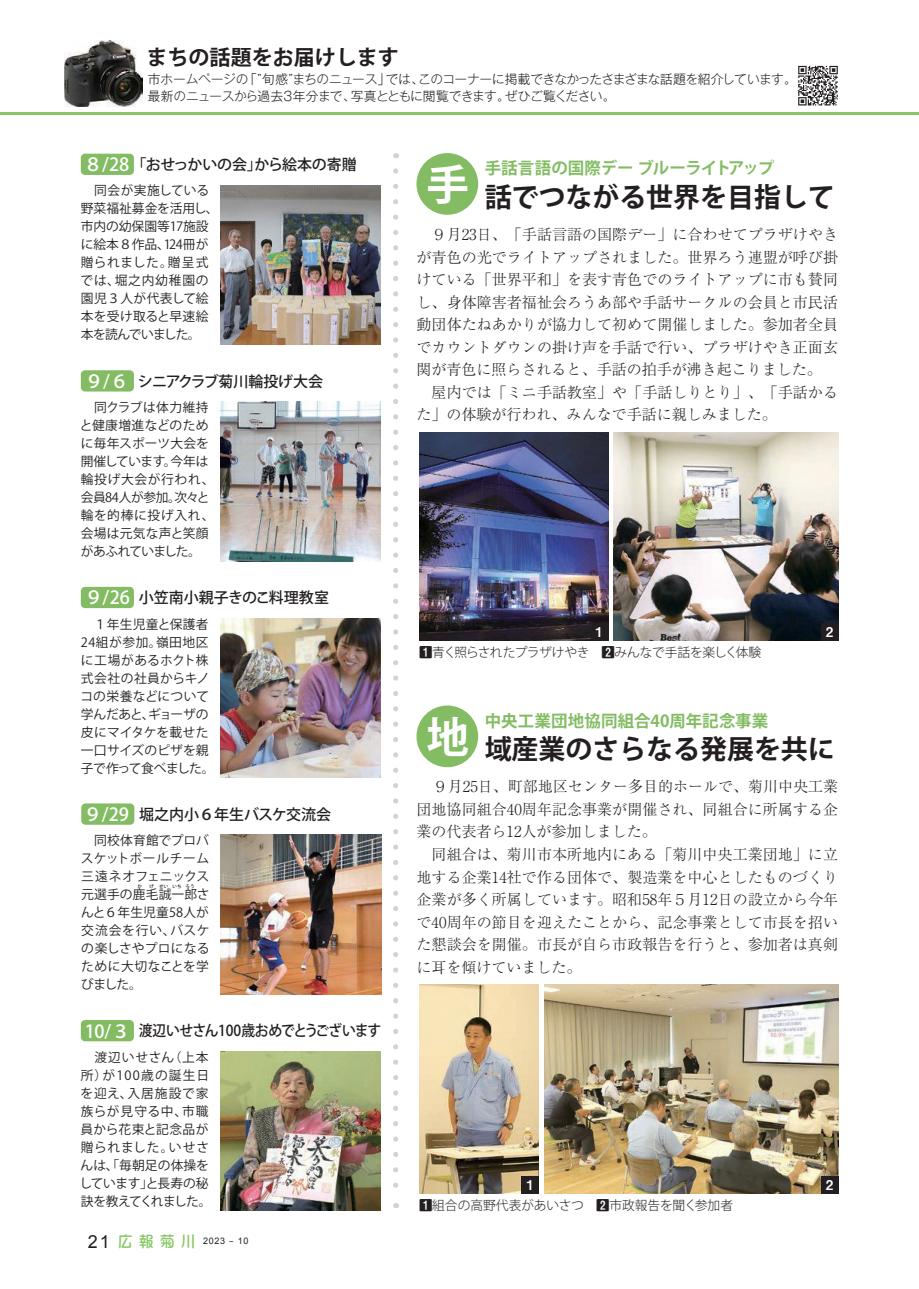
<style>
.page{position:relative;width:919px;height:1289px;background:#fff}
.page>*{position:absolute;margin:0;border:0;box-sizing:border-box;transform-origin:0 0}
.t1{font:700 42.45px "Koz Go Pr 6 N";color:#fff}
.t2{font:700 27px "Koz Go Pr 6 N";letter-spacing:-.005em;color:#231f20}
.t3{font:700 21px "Koz Go Pr 6 N";color:#231f20}
.t4{font:500 18px "Koz Go Pr 6 N";color:#fff}
.t5{font:700 16.5px "Koz Go Pr 6 N";letter-spacing:-.005em;color:#83bc63}
.t6{font:300 15px/22.5px "Ryumin Pr 6 N";letter-spacing:.005em;color:#231f20}
.t7{font:500 15px "Koz Go Pr 6 N";letter-spacing:-.01em;color:#231f20}
.t8{font:500 15px "Koz Go Pr 6 N";letter-spacing:-.03em;color:#231f20;scale:.92 1}
.t9{font:13.5px "Midashi Go Pr 6 N MB31";color:#fff}
.t10{font:12.75px/18px "Koz Go Pr 6 N";letter-spacing:.01em;color:#231f20}
.t11{font:300 12.75px/17.2px "Gothic MB101 Pr 6 N";letter-spacing:-.045em;color:#231f20}
.t12{font:300 12.75px "Koz Go Pr 6 N";letter-spacing:-.02em;color:#231f20}
.t13{font:300 12.75px "Koz Go Pr 6 N";color:#231f20}
.t14{font:9px "Arial";letter-spacing:.075em;color:#231f20}
.t15{font:500 4.5px "Koz Go Pr 6 N";color:#231f20}
.s1{font-size:18px;color:#fff}
.s2{font-size:18px}
.s3{font-family:"DFPPOP Mix CID W5";font-size:15.75px;color:#87c765}
.s4{font-family:"Midashi Go Pr 6 N MB31";font-weight:400}
</style>
<div class="page">
<div style="left:81px;top:154px;width:53px;height:21px;background:#83bc63;border-radius:4px"></div>
<img style="left:64px;top:41px;width:79px;height:65px">
<img style="left:220px;top:185px;width:161px;height:159px">
<img style="left:220px;top:401px;width:161px;height:160px">
<img style="left:220px;top:618px;width:161px;height:159px">
<img style="left:221px;top:834px;width:160px;height:160px">
<svg style="left:393px;top:171px;width:5px;height:1037px"></svg>
<hr style="left:0;top:112px;width:918px;height:3px;background:#87c765">
<div style="left:416px;top:153px;width:62px;height:62px;background:#83bc63;border-radius:50%"></div>
<div style="left:416px;top:705px;width:62px;height:62px;background:#83bc63;border-radius:50%"></div>
<div style="left:81px;top:370px;width:53px;height:21px;background:#83bc63;border-radius:4px"></div>
<div style="left:81px;top:587px;width:53px;height:21px;background:#83bc63;border-radius:4px"></div>
<img style="left:220px;top:1051px;width:161px;height:159px">
<div style="left:81px;top:1020px;width:53px;height:21px;background:#83bc63;border-radius:4px"></div>
<div style="left:81px;top:803px;width:53px;height:21px;background:#83bc63;border-radius:4px"></div>
<div style="left:794px;top:62px;width:47px;height:47px;background:linear-gradient(to right,#fff,#fff)"></div>
<svg style="left:798px;top:66px;width:39px;height:39px"></svg>
<img style="left:545px;top:984px;width:293px;height:209px">
<img style="left:419px;top:984px;width:120px;height:209px">
<div style="left:821px;top:1176px;width:17px;height:17px;background:#231f20"></div>
<div style="left:522px;top:1176px;width:17px;height:17px;background:#231f20"></div>
<img style="left:614px;top:432px;width:224px;height:209px">
<img style="left:419px;top:432px;width:189px;height:209px">
<div style="left:821px;top:624px;width:17px;height:17px;background:#231f20"></div>
<div style="left:591px;top:624px;width:17px;height:17px;background:#231f20"></div>
<h3 class="t3" style="left:147px;top:45px;width:254px">まちの話題をお届けします</h3>
<p class="t11" style="left:148px;top:69px;width:650px">市ホームページの「”旬感”まちのニュース」では、このコーナーに掲載できなかったさまざまな話題を紹介しています。最新のニュースから過去３年分まで、写真とともに閲覧できます。ぜひご覧ください。</p>
<p class="t7" style="left:131px;top:156px;width:227px">「おせっかいの会」から絵本の寄贈</p>
<p class="t10" style="left:80px;top:182px;width:139px">　同会が実施している野菜福祉募金を活用し、市内の幼保園等17施設に絵本８作品、124冊が贈られました。贈呈式では、堀之内幼稚園の園児３人が代表して絵本を受け取ると早速絵本を読んでいました。</p>
<p class="t7" style="left:85px;top:372px;width:239px"><span class="s1">９/６</span> シニアクラブ菊川輪投げ大会</p>
<p class="t10" style="left:80px;top:398px;width:136px">　同クラブは体力維持と健康増進などのために毎年スポーツ大会を開催しています。今年は輪投げ大会が行われ、会員84人が参加。次々と輪を的棒に投げ入れ、会場は元気な声と笑顔があふれていました。</p>
<p class="t7" style="left:85px;top:589px;width:246px"><span class="s1">９/26</span> 小笠南小親子きのこ料理教室</p>
<p class="t10" style="left:80px;top:615px;width:136px">　１年生児童と保護者<br>24組が参加。嶺田地区に工場があるホクト株式会社の社員からキノコの栄養などについて学んだあと、ギョーザの皮にマイタケを載せた一口サイズのピザを親子で作って食べました。</p>
<p class="t4" style="left:84px;top:154px;width:47px">８/28</p>
<p class="t7" style="left:84px;top:805px;width:249px"><span class="s1">９/29</span> 堀之内小６年生バスケ交流会</p>
<p class="t10" style="left:81px;top:831px;width:130px;text-align:justify">　同校体育館でプロバスケットボールチーム三遠ネオフェニックス元選手の鹿毛誠一郎さんと６年生児童58人が交流会を行い、バスケの楽しさやプロになるために大切なことを学びました。</p>
<p class="t15" style="left:138px;top:883px;width:59px">か　 げ せい いち ろう</p>
<p class="t8" style="left:85px;top:1022px;width:324px"><span class="s1">10/３</span>渡辺いせさん100歳おめでとうございます</p>
<p class="t10" style="left:80px;top:1048px;width:133px">　渡辺いせさん（上本所）が100歳の誕生日を迎え、入居施設で家族らが見守る中、市職員から花束と記念品が贈られました。いせさんは、「毎朝足の体操をしています」と長寿の秘訣を教えてくれました。</p>
<p class="t14" style="left:88px;top:1235px;width:162px"><span class="s2">21</span> <span class="s3">広 報 菊 川</span> 2023 - 10</p>
<h1 class="t1" style="left:426px;top:160px;width:44px">手</h1>
<p class="t5" style="left:484px;top:159px;width:291px">手話言語の国際デー ブルーライトアップ</p>
<h2 class="t2" style="left:484px;top:181px;width:352px">話でつながる世界を目指して</h2>
<p class="t6" style="left:416px;top:222px;width:423px">　９月23日、「手話言語の国際デー」に合わせてプラザけやきが青色の光でライトアップされました。世界ろう連盟が呼び掛けている「世界平和」を表す青色でのライトアップに市も賛同し、身体障害者福祉会ろうあ部や手話サークルの会員と市民活動団体たねあかりが協力して初めて開催しました。参加者全員でカウントダウンの掛け声を手話で行い、プラザけやき正面玄関が青色に照らされると、手話の拍手が沸き起こりました。　屋内では「ミニ手話教室」や「手話しりとり」、「手話かるた」の体験が行われ、みんなで手話に親しみました。</p>
<p class="t9" style="left:595px;top:621px;width:9px">1</p>
<p class="t9" style="left:825px;top:621px;width:9px">2</p>
<p class="t12" style="left:419px;top:645px;width:343px"><span class="s4">1</span>青く照らされたプラザけやき　<span class="s4">2</span>みんなで手話を楽しく体験</p>
<h1 class="t1" style="left:426px;top:713px;width:44px">地</h1>
<p class="t5" style="left:484px;top:711px;width:285px">中央工業団地協同組合40周年記念事業</p>
<h2 class="t2" style="left:484px;top:734px;width:352px">域産業のさらなる発展を共に</h2>
<p class="t6" style="left:416px;top:774px;width:423px;text-indent:16px">９月25日、町部地区センター多目的ホールで、菊川中央工業団地協同組合40周年記念事業が開催され、同組合に所属する企業の代表者ら12人が参加しました。<br>　同組合は、菊川市本所地内にある「菊川中央工業団地」に立地する企業14社で作る団体で、製造業を中心としたものづくり企業が多く所属しています。昭和58年５月12日の設立から今年で40周年の節目を迎えたことから、記念事業として市長を招いた懇談会を開催。市長が自ら市政報告を行うと、参加者は真剣に耳を傾けていました。</p>
<p class="t9" style="left:526px;top:1173px;width:9px">1</p>
<p class="t9" style="left:825px;top:1173px;width:9px">2</p>
<p class="t13" style="left:419px;top:1197px;width:315px"><span class="s4">1</span>組合の高野代表があいさつ　<span class="s4">2</span>市政報告を聞く参加者</p>
</div>
